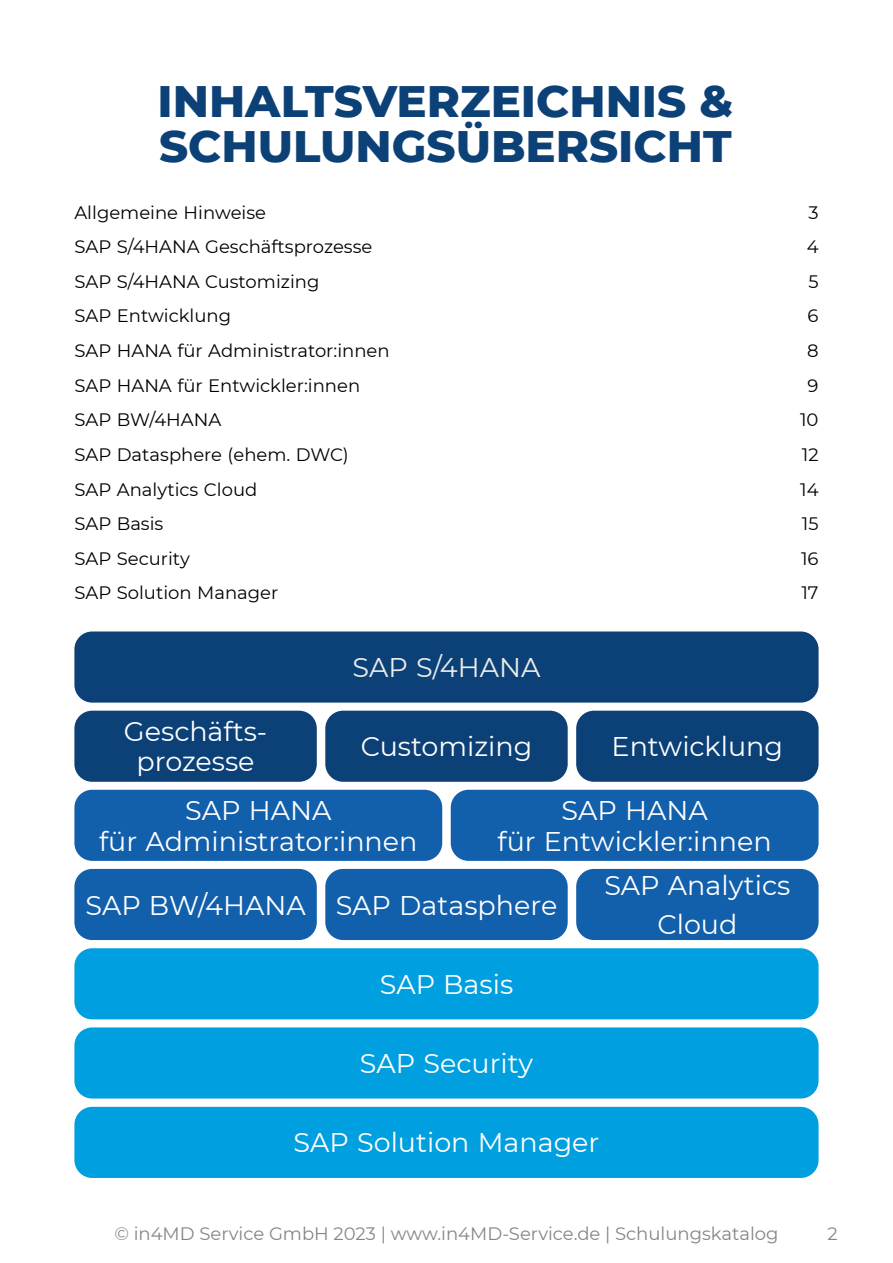
<style>
.page{position:relative;width:893px;height:1263px;background:#fff}
.page>*{position:absolute;margin:0;border:0;box-sizing:border-box;transform-origin:0 0}
.t1{font:800 45px/45px "Montserrat";color:#0c4178}
.t2{font:27px/30.3px "Montserrat";color:#fff;text-align:center}
.t3{font:27px "Montserrat";color:#ebebeb}
.t4{font:18px "Montserrat";color:#000}
.t5{font:18px "Montserrat";color:#868685}
</style>
<div class="page">
<div style="left:74px;top:631px;width:745px;height:72px;background:#0c4178;border-radius:18px"></div>
<div style="left:74px;top:869px;width:243px;height:71px;background:#125fab;border-radius:18px"></div>
<div style="left:576px;top:869px;width:243px;height:71px;background:#125fab;border-radius:18px"></div>
<div style="left:325px;top:869px;width:243px;height:71px;background:#125fab;border-radius:18px"></div>
<div style="left:74px;top:790px;width:368px;height:71px;background:#125fab;border-radius:18px"></div>
<div style="left:451px;top:790px;width:368px;height:71px;background:#125fab;border-radius:18px"></div>
<div style="left:74px;top:948px;width:745px;height:71px;background:#009fdf;border-radius:18px"></div>
<div style="left:74px;top:1027px;width:745px;height:71px;background:#009fdf;border-radius:18px"></div>
<div style="left:74px;top:1107px;width:745px;height:71px;background:#009fdf;border-radius:18px"></div>
<div style="left:74px;top:711px;width:243px;height:71px;background:#0c4178;border-radius:18px"></div>
<div style="left:325px;top:711px;width:243px;height:71px;background:#0c4178;border-radius:18px"></div>
<div style="left:576px;top:711px;width:243px;height:71px;background:#0c4178;border-radius:18px"></div>
<h1 class="t1" style="left:157px;top:79px;width:577px">INHALTSVERZEICHNIS &amp;<br>SCHULUNGSÜBERSICHT</h1>
<p class="t4" style="left:74px;top:201px;width:193px">Allgemeine Hinweise</p>
<p class="t4" style="left:808px;top:201px;width:12px">3</p>
<p class="t4" style="left:74px;top:236px;width:299px">SAP S/4HANA Geschäftsprozesse</p>
<p class="t4" style="left:807px;top:236px;width:13px">4</p>
<p class="t4" style="left:74px;top:270px;width:247px">SAP S/4HANA Customizing</p>
<p class="t4" style="left:808px;top:270px;width:12px">5</p>
<p class="t4" style="left:74px;top:305px;width:158px">SAP Entwicklung</p>
<p class="t4" style="left:808px;top:305px;width:12px">6</p>
<p class="t4" style="left:74px;top:340px;width:317px">SAP HANA für Administrator:innen</p>
<p class="t4" style="left:807px;top:340px;width:13px">8</p>
<p class="t4" style="left:74px;top:374px;width:287px">SAP HANA für Entwickler:innen</p>
<p class="t4" style="left:808px;top:374px;width:12px">9</p>
<p class="t4" style="left:74px;top:409px;width:148px">SAP BW/4HANA</p>
<p class="t4" style="left:800px;top:409px;width:20px">10</p>
<p class="t4" style="left:74px;top:443px;width:276px">SAP Datasphere (ehem. DWC)</p>
<p class="t4" style="left:802px;top:443px;width:18px">12</p>
<p class="t4" style="left:74px;top:478px;width:184px">SAP Analytics Cloud</p>
<p class="t4" style="left:800px;top:478px;width:20px">14</p>
<p class="t4" style="left:74px;top:513px;width:91px">SAP Basis</p>
<p class="t4" style="left:802px;top:513px;width:18px">15</p>
<p class="t4" style="left:74px;top:547px;width:117px">SAP Security</p>
<p class="t4" style="left:801px;top:547px;width:19px">16</p>
<p class="t4" style="left:74px;top:582px;width:205px">SAP Solution Manager</p>
<p class="t4" style="left:801px;top:582px;width:19px">17</p>
<h2 class="t2" style="left:124px;top:716px;width:145px">Geschäfts&shy;prozesse</h2>
<h2 class="t3" style="left:353px;top:651px;width:189px">SAP S/4HANA</h2>
<h2 class="t2" style="left:361px;top:731px;width:173px">Customizing</h2>
<h2 class="t2" style="left:612px;top:731px;width:173px">Entwicklung</h2>
<h2 class="t2" style="left:99px;top:795px;width:320px">SAP HANA<br>für Administrator:innen</h2>
<h2 class="t2" style="left:497px;top:795px;width:276px">SAP HANA<br>für Entwickler:innen</h2>
<h2 class="t2" style="left:85px;top:890px;width:222px">SAP BW/4HANA</h2>
<h2 class="t2" style="left:336px;top:890px;width:223px">SAP Datasphere</h2>
<h2 class="t2" style="left:380px;top:969px;width:135px">SAP Basis</h2>
<h2 class="t2" style="left:360px;top:1048px;width:175px">SAP Security</h2>
<h2 class="t2" style="left:604px;top:866px;width:188px;line-height:38.4px">SAP Analytics<br>Cloud</h2>
<h2 class="t2" style="left:294px;top:1127px;width:307px">SAP Solution Manager</h2>
<p class="t5" style="left:114px;top:1223px;width:666px">© in4MD Service GmbH 2023 | www.in4MD-Service.de | Schulungskatalog</p>
<p class="t5" style="left:827px;top:1223px;width:12px">2</p>
</div>
